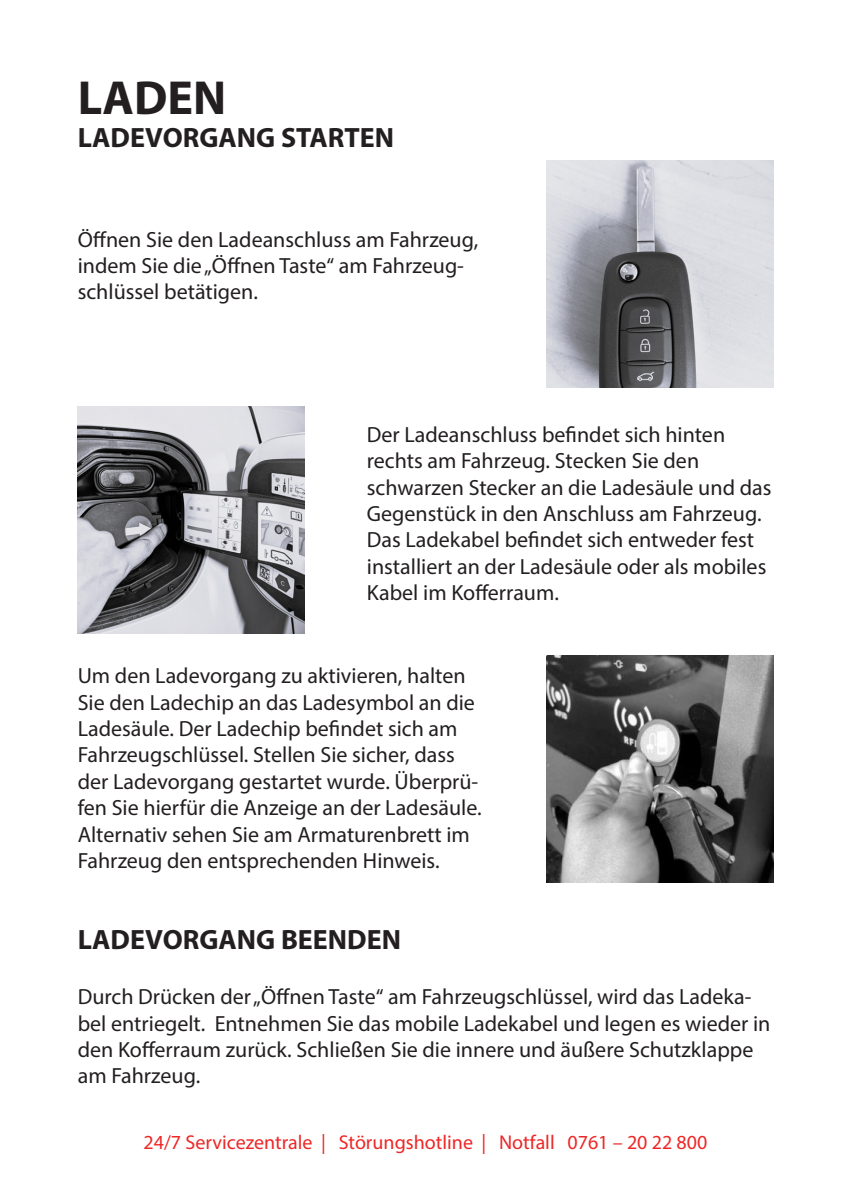
<style>
.page{position:relative;width:851px;height:1202px;background:#fff}
.page>*{position:absolute;margin:0;border:0;box-sizing:border-box;transform-origin:0 0}
.t1{font:700 48px "Myriad Pro";color:#231f20}
.t2{font:700 28px "Myriad Pro";color:#231f20}
.t3{font:22px/26.4px "Myriad Pro";color:#231f20}
.t4{font:20px "Myriad Pro";color:#ee2726}
</style>
<div class="page">
<img style="left:546px;top:161px;width:227px;height:226px">
<img style="left:78px;top:406px;width:226px;height:227px">
<img style="left:546px;top:656px;width:227px;height:227px">
<h1 class="t1" style="left:78px;top:66px;width:150px">LADEN</h1>
<p class="t2" style="left:78px;top:120px;width:318px">LADEVORGANG STARTEN</p>
<p class="t3" style="left:78px;top:226px;width:402px">Öffnen Sie den Ladeanschluss am Fahrzeug, indem Sie die „Öffnen Taste“ am Fahrzeug&shy;schlüssel betätigen.</p>
<p class="t3" style="left:367px;top:421px;width:406px">Der Ladeanschluss befindet sich hinten rechts am Fahrzeug. Stecken Sie den schwarzen Stecker an die Ladesäule und das Gegenstück in den Anschluss am Fahrzeug.<br>Das Ladekabel befindet sich entweder fest installiert an der Ladesäule oder als mobiles Kabel im Kofferraum.</p>
<p class="t3" style="left:78px;top:662px;width:405px">Um den Ladevorgang zu aktivieren, halten Sie den Ladechip an das Ladesymbol an die Ladesäule. Der Ladechip befindet sich am Fahrzeugschlüssel. Stellen Sie sicher, dass der Ladevorgang gestartet wurde. Überprü&shy;fen Sie hierfür die Anzeige an der Ladesäule.<br>Alternativ sehen Sie am Armaturenbrett im Fahrzeug den entsprechenden Hinweis.</p>
<p class="t2" style="left:78px;top:921px;width:325px">LADEVORGANG BEENDEN</p>
<p class="t3" style="left:78px;top:983px;width:694px">Durch Drücken der „Öffnen Taste“ am Fahrzeugschlüssel, wird das Ladeka&shy;bel entriegelt. Entnehmen Sie das mobile Ladekabel und legen es wieder in den Kofferraum zurück. Schließen Sie die innere und äußere Schutzklappe am Fahrzeug.</p>
<p class="t4" style="left:143px;top:1130px;width:565px">24/7 Servicezentrale | Störungshotline | Notfall 0761 – 20 22 800</p>
</div>
